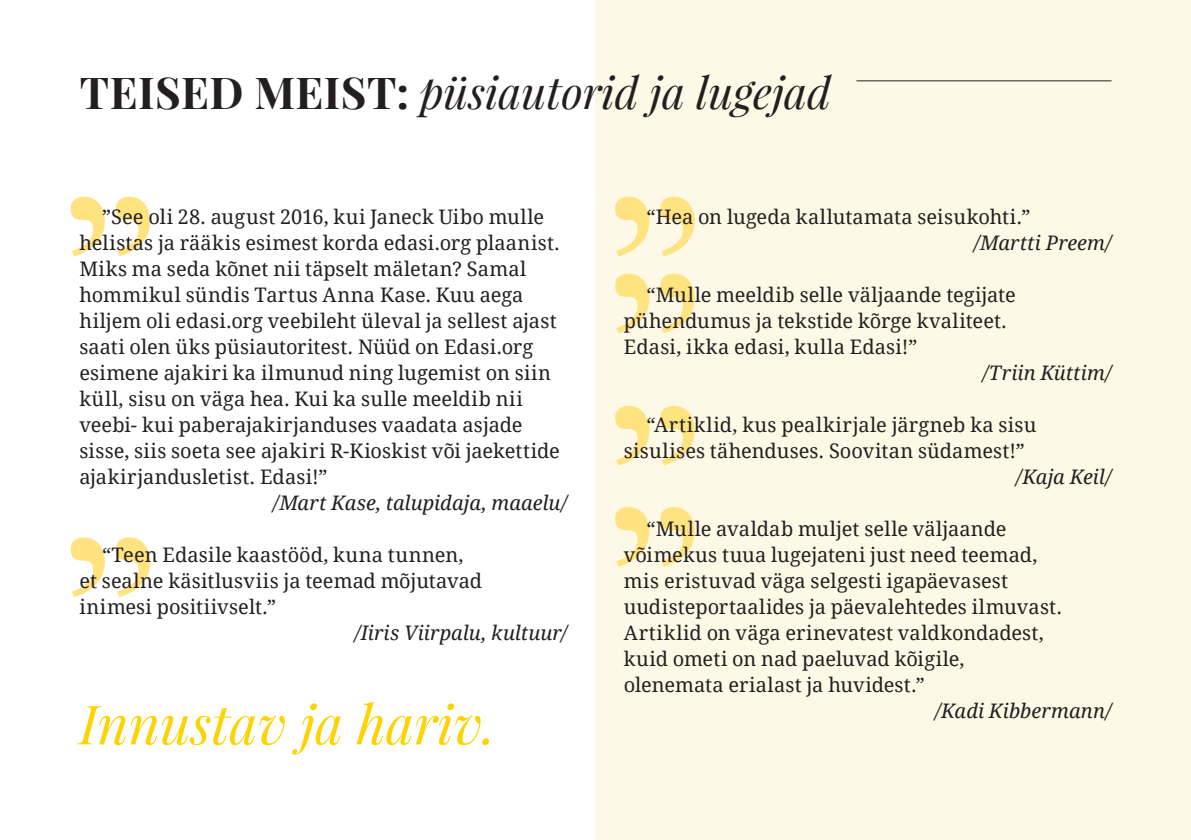
<style>
.page{position:relative;width:1191px;height:840px;background:#fff}
.page>*{position:absolute;margin:0;border:0;box-sizing:border-box;transform-origin:0 0}
.Pealkiri_Bold{font:222px "Sabon";color:#ffe380}
.Pealkiri_Bold-2{font:italic 54px "Playfair Display";color:#fed304}
.Pealkiri_Bold-3{font:italic 44px "Playfair Display";color:#231f20}
.Body{font:20px/26px "Droid Serif";letter-spacing:.005em;color:#231f20}
.Body-2{font:italic 20px "Droid Serif";color:#231f20}
.s1{font-weight:700;font-style:normal}
</style>
<div class="page">
<div style="left:595px;top:0;width:596px;height:839px;background:#fef9e6"></div>
<hr style="left:856px;top:80px;width:255px;height:1px;background:#231f20">
<p class="Pealkiri_Bold-3" style="left:80px;top:63px;width:752px"><span class="s1">TEISED MEIST:</span> püsiautorid ja lugejad</p>
<p class="Pealkiri_Bold" style="left:49px;top:142px;width:125px">”</p>
<p class="Body" style="left:79px;top:203px;width:482px;text-indent:23px">”See oli 28. august 2016, kui Janeck Uibo mulle helistas ja rääkis esimest korda edasi.org plaanist.<br>Miks ma seda kõnet nii täpselt mäletan? Samal hommikul sündis Tartus Anna Kase. Kuu aega hiljem oli edasi.org veebileht üleval ja sellest ajast saati olen üks püsiautoritest. Nüüd on Edasi.org esimene ajakiri ka ilmunud ning lugemist on siin küll, sisu on väga hea. Kui ka sulle meeldib nii veebi- kui paberajakirjanduses vaadata asjade sisse, siis soeta see ajakiri R-Kioskist või jaekettide ajakirjandusletist. Edasi!”</p>
<p class="Body-2" style="left:273px;top:489px;width:295px">/Mart Kase, talupidaja, maaelu/</p>
<p class="Body" style="left:79px;top:541px;width:404px;text-indent:23px">“Teen Edasile kaastööd, kuna tunnen, et sealne käsitlusviis ja teemad mõjutavad inimesi positiivselt.”</p>
<p class="Body-2" style="left:355px;top:619px;width:214px">/Iiris Viirpalu, kultuur/</p>
<p class="Pealkiri_Bold" style="left:49px;top:482px;width:125px">”</p>
<p class="Pealkiri_Bold-2" style="left:79px;top:687px;width:417px">Innustav ja hariv.</p>
<p class="Pealkiri_Bold" style="left:593px;top:142px;width:125px">”</p>
<p class="Body" style="left:646px;top:203px;width:385px">“Hea on lugeda kallutamata seisukohti.”</p>
<p class="Body-2" style="left:974px;top:229px;width:139px">/Martti Preem/</p>
<p class="Body" style="left:624px;top:281px;width:393px;text-indent:23px">“Mulle meeldib selle väljaande tegijate pühendumus ja tekstide kõrge kvaliteet.<br>Edasi, ikka edasi, kulla Edasi!”</p>
<p class="Body-2" style="left:982px;top:359px;width:130px">/Triin Küttim/</p>
<p class="Body" style="left:624px;top:411px;width:414px;text-indent:23px">“Artiklid, kus pealkirjale järgneb ka sisu sisulises tähenduses. Soovitan südamest!”</p>
<p class="Body-2" style="left:1016px;top:463px;width:97px">/Kaja Keil/</p>
<p class="Body" style="left:624px;top:515px;width:440px;text-indent:23px">“Mulle avaldab muljet selle väljaande võimekus tuua lugejateni just need teemad, mis eristuvad väga selgesti igapäevasest uudisteportaalides ja päevalehtedes ilmuvast.<br>Artiklid on väga erinevatest valdkondadest, kuid ometi on nad paeluvad kõigile, olenemata erialast ja huvidest.”</p>
<p class="Body-2" style="left:935px;top:697px;width:178px">/Kadi Kibbermann/</p>
<p class="Pealkiri_Bold" style="left:593px;top:219px;width:125px">”</p>
<p class="Pealkiri_Bold" style="left:593px;top:351px;width:125px">”</p>
<p class="Pealkiri_Bold" style="left:593px;top:452px;width:125px">”</p>
</div>
